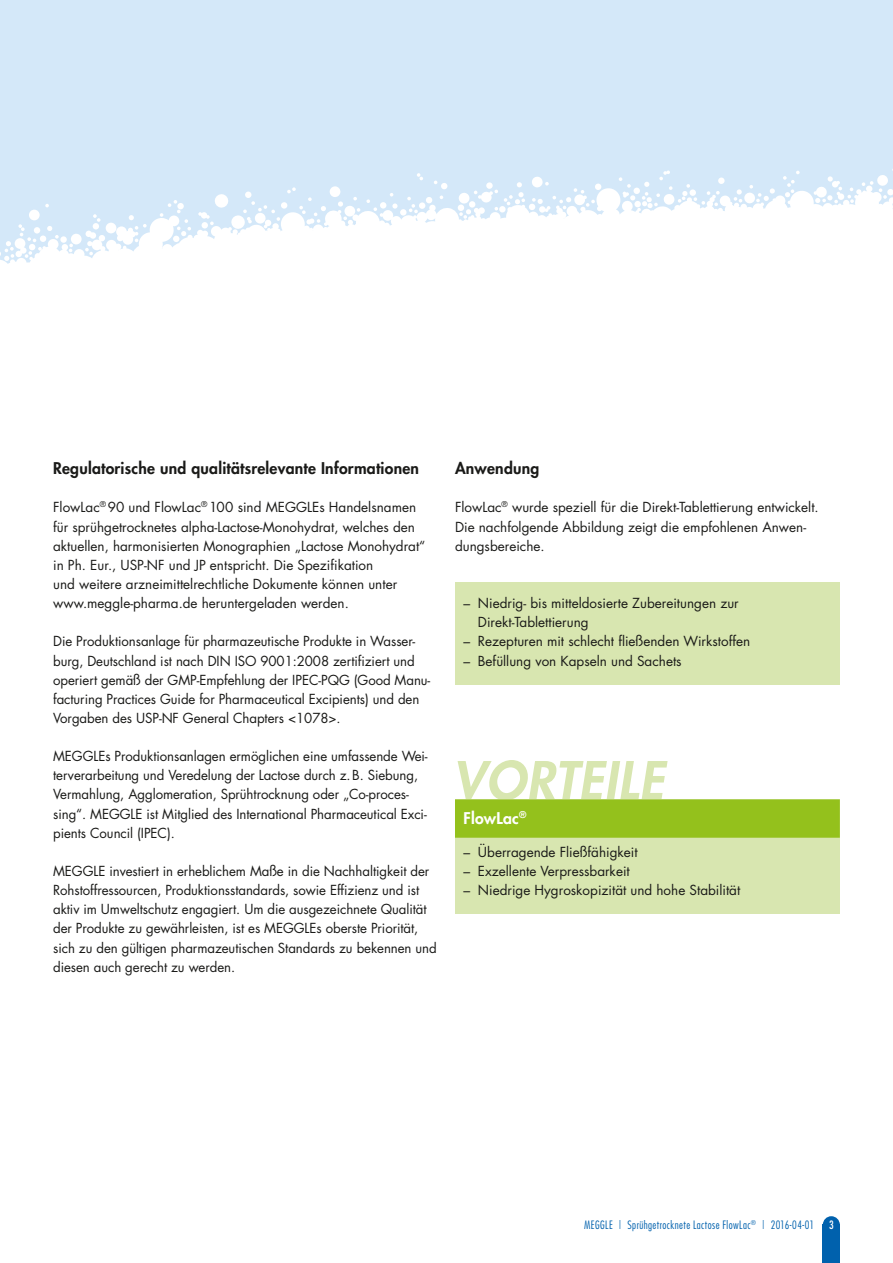
<style>
.page{position:relative;width:893px;height:1263px;background:#fff}
.page>*{position:absolute;margin:0;border:0;box-sizing:border-box;transform-origin:0 0}
.t1{font:italic 800 51px "Futura";letter-spacing:.015em;color:#d8e6b0}
.t2{font:800 15.75px "Futura";letter-spacing:.015em;color:#1a1a18}
.t3{font:800 15.75px "Futura";letter-spacing:.015em;color:#fff}
.t4{font:13.5px/19.2px "Futura";letter-spacing:-.005em;color:#1a1a18}
.t5{font:300 condensed 11.25px "Futura";letter-spacing:.035em;color:#0061ad}
.t6{font:condensed 11.25px "Futura";color:#fff}
</style>
<div class="page">
<div style="left:0;top:0;width:893px;height:455px;background:#d4e8f9"></div>
<svg style="left:0;top:169px;width:893px;height:286px;background:#f8fbfe"></svg>
<div style="left:823px;top:1225px;width:17px;height:38px;background:#0061ad"></div>
<div style="left:823px;top:1216px;width:17px;height:17px;background:#0061ad;border-radius:50%"></div>
<div style="left:455px;top:583px;width:385px;height:102px;background:#d8e6b0"></div>
<div style="left:455px;top:799px;width:385px;height:115px;background:#d8e6b0"></div>
<div style="left:455px;top:799px;width:385px;height:39px;background:#94c11c"></div>
<p class="t2" style="left:53px;top:458px;width:367px">Regulatorische und qualitätsrelevante Informationen</p>
<p class="t4" style="left:53px;top:498px;width:374px">FlowLac<sup>®</sup> 90 und FlowLac<sup>®</sup> 100 sind MEGGLEs Handelsnamen für sprühgetrocknetes alpha-Lactose-Monohydrat, welches den aktuellen, harmonisierten Monographien „Lactose Monohydrat“ in Ph. Eur., USP-NF und JP entspricht. Die Spezifikation<br>und weitere arzneimittelrechtliche Dokumente können unter www.meggle-pharma.de heruntergeladen werden.</p>
<p class="t4" style="left:53px;top:632px;width:379px">Die Produktionsanlage für pharmazeutische Produkte in Wasser&shy;burg, Deutschland ist nach DIN ISO 9001:2008 zertifiziert und operiert gemäß der GMP-Empfehlung der IPEC-PQG (Good Manu&shy;facturing Practices Guide for Pharmaceutical Excipients) und den Vorgaben des USP-NF General Chapters &lt;1078&gt;.</p>
<p class="t4" style="left:53px;top:746px;width:376px">MEGGLEs Produktionsanlagen ermöglichen eine umfassende Wei&shy;terverarbeitung und Veredelung der Lactose durch z.B. Siebung, Vermahlung, Agglomeration, Sprühtrocknung oder „Co-proces&shy;sing“. MEGGLE ist Mitglied des International Pharmaceutical Exci&shy;pients Council (IPEC).</p>
<p class="t4" style="left:53px;top:861px;width:385px">MEGGLE investiert in erheblichem Maße in die Nachhaltigkeit der Rohstoffressourcen, Produktionsstandards, sowie Effizienz und ist aktiv im Umweltschutz engagiert. Um die ausgezeichnete Qualität der Produkte zu gewährleisten, ist es MEGGLEs oberste Priorität, sich zu den gültigen pharmazeutischen Standards zu bekennen und diesen auch gerecht zu werden.</p>
<p class="t2" style="left:455px;top:458px;width:86px">Anwendung</p>
<p class="t4" style="left:455px;top:498px;width:365px">FlowLac<sup>®</sup> wurde speziell für die Direkt-Tablettierung entwickelt.<br>Die nachfolgende Abbildung zeigt die empfohlenen Anwen&shy;dungsbereiche.</p>
<p class="t4" style="left:478px;top:593px;width:262px;text-indent:-14px">– Niedrig- bis mitteldosierte Zubereitungen zur<br>Direkt-Tablettierung</p>
<p class="t4" style="left:463px;top:632px;width:288px">– Rezepturen mit schlecht fließenden Wirkstoffen</p>
<p class="t4" style="left:463px;top:651px;width:220px">– Befüllung von Kapseln und Sachets</p>
<h1 class="t1" style="left:452px;top:746px;width:213px">VORTEILE</h1>
<p class="t3" style="left:463px;top:808px;width:64px">FlowLac<sup>®</sup></p>
<p class="t4" style="left:463px;top:842px;width:176px">– Überragende Fließfähigkeit</p>
<p class="t4" style="left:463px;top:861px;width:168px">– Exzellente Verpressbarkeit</p>
<p class="t4" style="left:463px;top:880px;width:278px">– Niedrige Hygroskopizität und hohe Stabilität</p>
<p class="t5" style="left:584px;top:1218px;width:232px">MEGGLE | Sprühgetrocknete Lactose FlowLac<sup>®</sup> | 2016-04-01</p>
<p class="t6" style="left:829px;top:1218px;width:6px">3</p>
</div>
